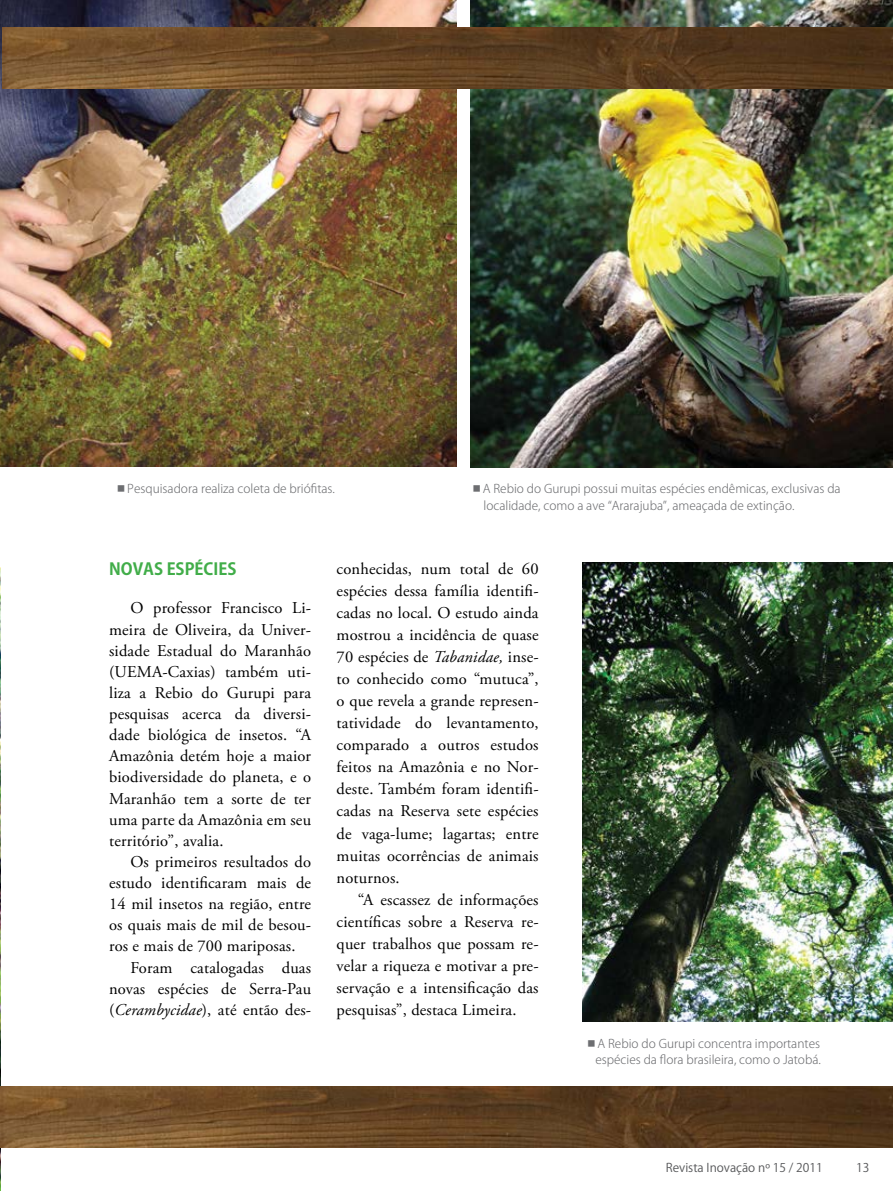
<style>
.page{position:relative;width:893px;height:1191px;background:#fff}
.page>*{position:absolute;margin:0;border:0;box-sizing:border-box;transform-origin:0 0}
.t1{font:16.5px/22px "Adobe Garamond Pro";letter-spacing:.01em;color:#000;text-align:justify}
.t2{font:700 16.5px "Koz Go Pr 6 N";color:#41ad49}
.t3{font:300 12px/16.5px "Koz Go Pr 6 N";color:#6d6e71}
.t4{font:12px "Koz Go Pr 6 N";color:#58595b}
.s1{font-style:italic}
</style>
<div class="page">
<img style="left:0;top:568px;width:1px;height:623px">
<img style="left:583px;top:562px;width:310px;height:459px">
<img style="left:471px;top:0;width:422px;height:467px">
<img style="left:0;top:0;width:456px;height:467px">
<img style="left:0;top:1086px;width:893px;height:61px">
<p class="t3" style="left:115px;top:480px;width:221px">▪Pesquisadora realiza coleta de briófitas.</p>
<p class="t3" style="left:484px;top:480px;width:359px;text-indent:-13px">▪A Rebio do Gurupi possui muitas espécies endêmicas, exclusivas da localidade, como a ave “Ararajuba”, ameaçada de extinção.</p>
<p class="t2" style="left:109px;top:560px;width:129px">NOVAS ESPÉCIES</p>
<p class="t1" style="left:109px;top:598px;width:203px;line-height:21.1px;text-indent:21px">O professor Francisco Li&shy;meira de Oliveira, da Univer&shy;sidade Estadual do Maranhão (UEMA-Caxias) também uti&shy;liza a Rebio do Gurupi para pesquisas acerca da diversi&shy;dade biológica de insetos. “A Amazônia detém hoje a maior biodiversidade do planeta, e o Maranhão tem a sorte de ter uma parte da Amazônia em seu território”, avalia.</p>
<p class="t1" style="left:130px;top:851px;width:182px">Os primeiros resultados do</p>
<p class="t1" style="left:109px;top:872px;width:203px">estudo identificaram mais de</p>
<p class="t1" style="left:109px;top:893px;width:203px">14 mil insetos na região, entre</p>
<p class="t1" style="left:109px;top:914px;width:203px">os quais mais de mil de besou-</p>
<p class="t1" style="left:109px;top:935px;width:188px">ros e mais de 700 mariposas.</p>
<p class="t1" style="left:130px;top:957px;width:182px">Foram catalogadas duas</p>
<p class="t1" style="left:109px;top:978px;width:203px">novas espécies de Serra-Pau</p>
<p class="t1" style="left:109px;top:999px;width:203px">(<span class="s1">Cerambycidae</span>), até então des-</p>
<p class="t1" style="left:337px;top:558px;width:203px">conhecidas, num total de 60 espécies dessa família identifi&shy;cadas no local. O estudo ainda mostrou a incidência de quase 70 espécies de <span class="s1">Tabanidae,</span> inse&shy;to conhecido como “mutuca”, o que revela a grande represen&shy;tatividade do levantamento, comparado a outros estudos feitos na Amazônia e no Nor&shy;deste. Também foram identifi&shy;cadas na Reserva sete espécies de vaga-lume; lagartas; entre muitas ocorrências de animais noturnos.</p>
<p class="t1" style="left:337px;top:889px;width:203px;text-indent:21px">“A escassez de informações científicas sobre a Reserva re&shy;quer trabalhos que possam re&shy;velar a riqueza e motivar a pre&shy;servação e a intensificação das pesquisas”, destaca Limeira.</p>
<p class="t3" style="left:585px;top:1035px;width:237px;text-align:right">▪A Rebio do Gurupi concentra importantes espécies da flora brasileira, como o Jatobá.</p>
<p class="t4" style="left:666px;top:1161px;width:158px">Revista Inovação nº 15 / 2011</p>
<p class="t4" style="left:856px;top:1161px;width:15px">13</p>
</div>
